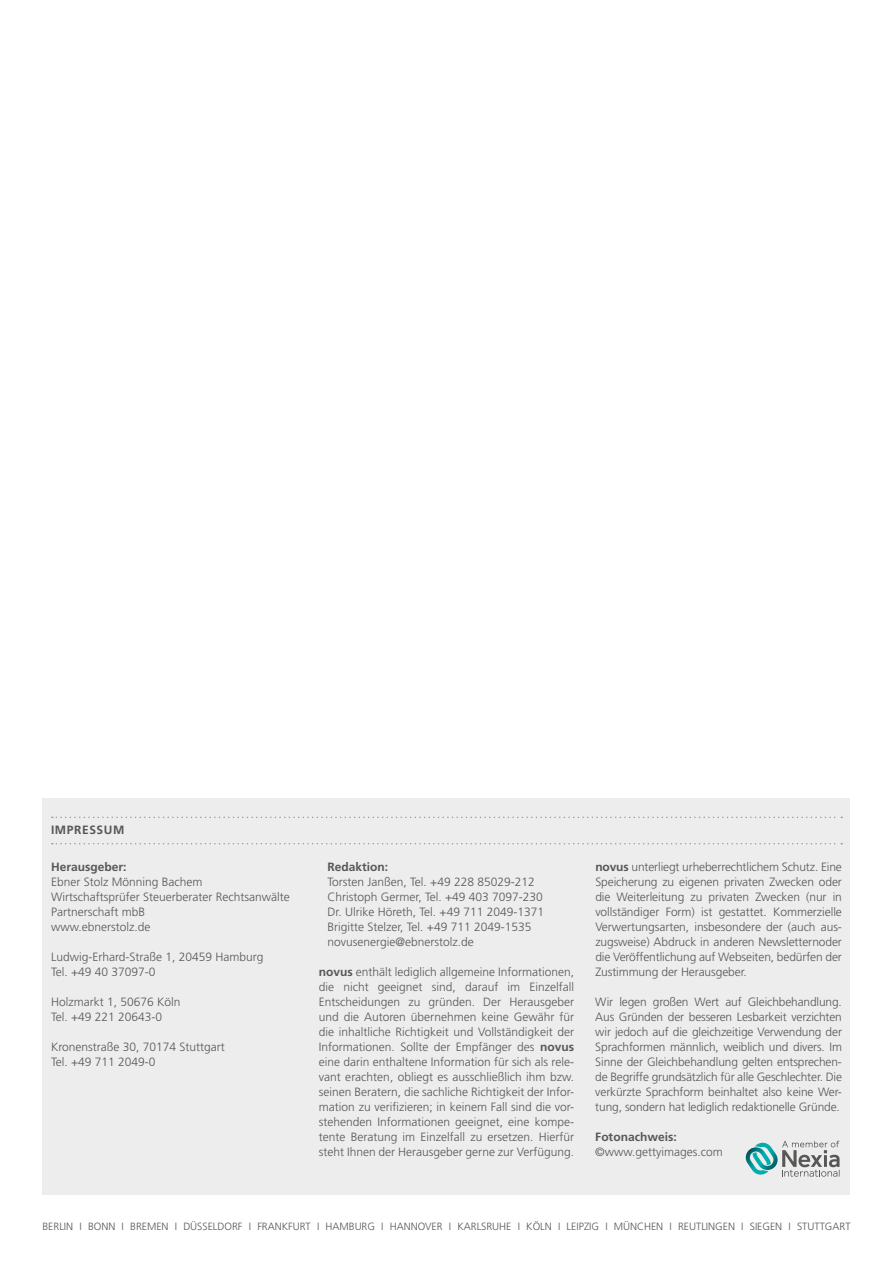
<style>
.page{position:relative;width:893px;height:1263px;background:#fff}
.page>*{position:absolute;margin:0;border:0;box-sizing:border-box;transform-origin:0 0}
.t1{font:300 12px/15px "Frutiger LT Std";color:#575756}
.t2{font:700 12px "Frutiger LT Std";color:#575756}
.t3{font:700 12px "Frutiger LT Std";letter-spacing:.05em;color:#575756}
.t4{font:300 10.5px "Frutiger LT Std";letter-spacing:-.005em;color:#575756}
.s1{font-weight:700}
</style>
<div class="page">
<div style="left:43px;top:799px;width:807px;height:396px;background:#ededed"></div>
<svg style="left:52px;top:817px;width:790px;height:1px"></svg>
<svg style="left:52px;top:843px;width:790px;height:1px"></svg>
<svg style="left:746px;top:1141px;width:94px;height:36px"></svg>
<p class="t3" style="left:51px;top:823px;width:75px">IMPRESSUM</p>
<p class="t2" style="left:51px;top:859px;width:77px">Herausgeber:</p>
<p class="t1" style="left:51px;top:874px;width:240px">Ebner Stolz Mönning Bachem<br>Wirtschaftsprüfer Steuerberater Rechtsanwälte<br>Partnerschaft mbB<br>www.ebnerstolz.de</p>
<p class="t1" style="left:51px;top:949px;width:214px">Ludwig-Erhard-Straße 1, 20459 Hamburg<br>Tel. +49 40 37097-0</p>
<p class="t1" style="left:51px;top:994px;width:131px">Holzmarkt 1, 50676 Köln<br>Tel. +49 221 20643-0</p>
<p class="t1" style="left:51px;top:1039px;width:175px">Kronenstraße 30, 70174 Stuttgart<br>Tel. +49 711 2049-0</p>
<p class="t2" style="left:327px;top:859px;width:62px">Redaktion:</p>
<p class="t1" style="left:327px;top:874px;width:218px">Torsten Janßen, Tel. +49 228 85029-212<br>Christoph Germer, Tel. +49 403 7097-230<br>Dr. Ulrike Höreth, Tel. +49 711 2049-1371<br>Brigitte Stelzer, Tel. +49 711 2049-1535 novusenergie@ebnerstolz.de</p>
<p class="t1" style="left:319px;top:964px;width:257px;text-align:justify"><span class="s1">novus</span> enthält lediglich allgemeine Informationen, die nicht geeignet sind, darauf im Einzelfall Entscheidungen zu gründen. Der Herausgeber und die Autoren übernehmen keine Gewähr für die inhaltliche Richtigkeit und Vollständigkeit der Informationen. Sollte der Empfänger des <span class="s1">novus </span>eine darin enthaltene Information für sich als rele&shy;vant erachten, obliegt es ausschließlich ihm bzw. seinen Beratern, die sachliche Richtigkeit der Infor&shy;mation zu verifizieren; in keinem Fall sind die vor&shy;stehenden Informationen geeignet, eine kompe&shy;tente Beratung im Einzelfall zu ersetzen. Hierfür steht Ihnen der Herausgeber gerne zur Verfügung.</p>
<p class="t1" style="left:595px;top:859px;width:248px;text-align:justify"><span class="s1">novus</span> unterliegt urheberrechtlichem Schutz. Eine Speicherung zu eigenen privaten Zwecken oder die Weiterleitung zu privaten Zwecken (nur in vollständiger Form) ist gestattet. Kommerzielle Verwertungsarten, insbesondere der (auch aus&shy;zugsweise) Abdruck in anderen Newsletternoder die Veröffentlichung auf Webseiten, bedürfen der Zustimmung der Herausgeber.</p>
<p class="t1" style="left:595px;top:994px;width:248px;text-align:justify">Wir legen großen Wert auf Gleichbehandlung.<br>Aus Gründen der besseren Lesbarkeit verzichten wir jedoch auf die gleichzeitige Verwendung der Sprachformen männlich, weiblich und divers. Im Sinne der Gleichbehandlung gelten entsprechen&shy;de Begriffe grundsätzlich für alle Geschlechter. Die verkürzte Sprachform beinhaltet also keine Wer&shy;tung, sondern hat lediglich redaktionelle Gründe.</p>
<p class="t2" style="left:595px;top:1129px;width:83px">Fotonachweis:</p>
<p class="t1" style="left:595px;top:1144px;width:129px">©www.gettyimages.com</p>
<p class="t4" style="left:43px;top:1220px;width:809px">BERLIN I BONN I BREMEN I DÜSSELDORF I FRANKFURT I HAMBURG I HANNOVER I KARLSRUHE I KÖLN I LEIPZIG I MÜNCHEN I REUTLINGEN I SIEGEN I STUTTGART</p>
</div>
